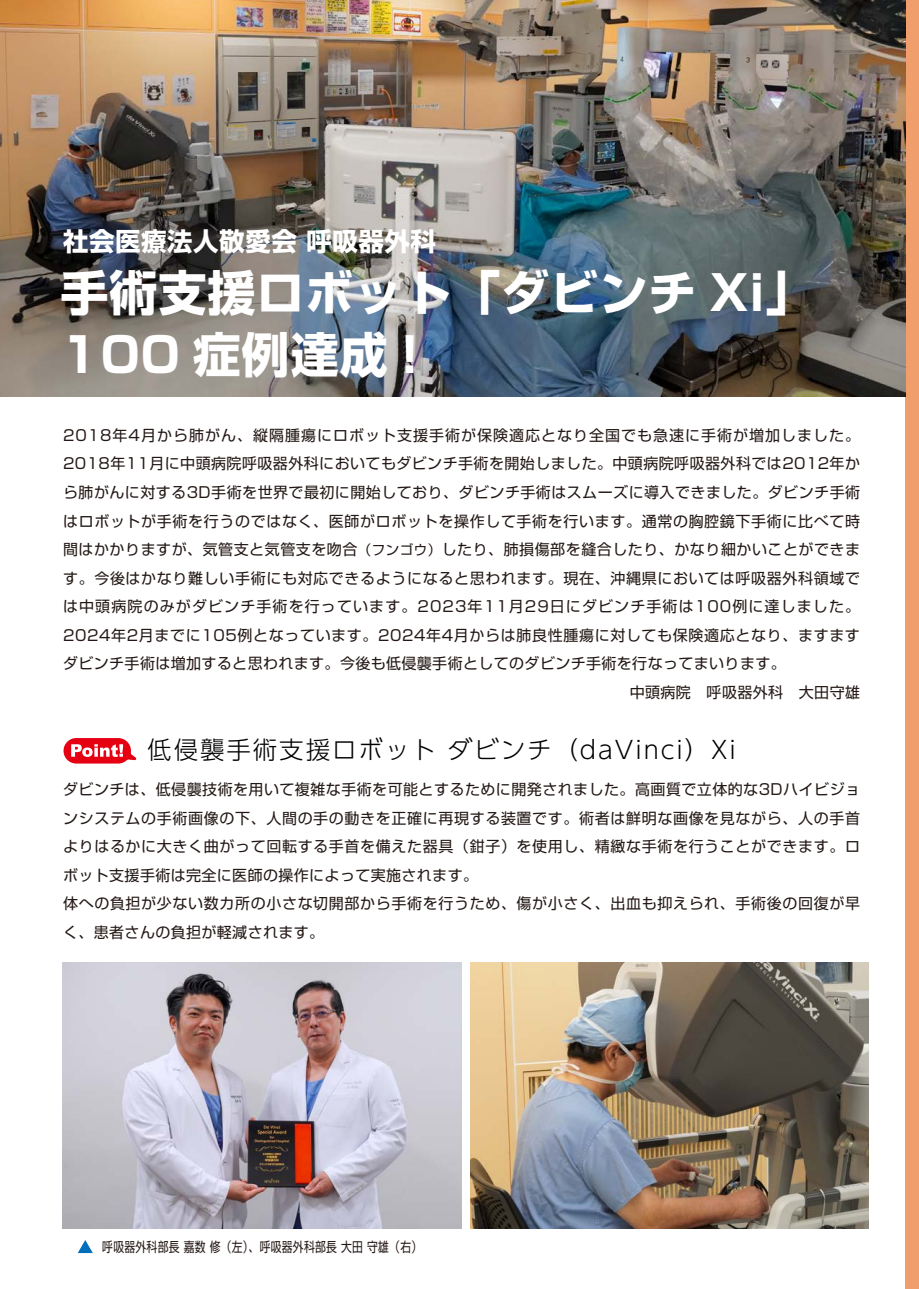
<style>
.page{position:relative;width:919px;height:1289px;background:#fff}
.page>*{position:absolute;margin:0;border:0;box-sizing:border-box;transform-origin:0 0}
.t1{font:700 48px/61.7px "Shin Go Pro";letter-spacing:.02em;color:#fff}
.t2{font:700 25.5px "Shin Go Pro";letter-spacing:.02em;color:#fff}
.t3{font:300 24.45px "UD Shin Go Pr 6 N";letter-spacing:.08em;color:#000}
.t4{font:15px/28.5px "Shin Go Pro";letter-spacing:.04em;color:#231815}
.t5{font:15px "Shin Go Pro";letter-spacing:.075em;color:#231815}
.t6{font:15px "Shin Go Pro";letter-spacing:.065em;color:#231815}
.t7{font:13.5px "Shin Go Pro";letter-spacing:.025em;color:#231815;scale:.8 1}
.s1{font-size:13.5px}
</style>
<div class="page">
<div style="left:905px;top:0;width:13px;height:1288px;background:#ef9e6c"></div>
<img style="left:0;top:0;width:905px;height:396px">
<svg style="left:63px;top:738px;width:74px;height:26px"></svg>
<img style="left:63px;top:962px;width:398px;height:265px">
<img style="left:470px;top:962px;width:398px;height:265px">
<svg style="left:78px;top:1240px;width:15px;height:12px"></svg>
<h2 class="t2" style="left:63px;top:221px;width:374px">社会医療法人敬愛会呼吸器外科</h2>
<h1 class="t1" style="left:61px;top:257px;width:754px">手術支援ロボット「ダビンチ Xi」<br>100 症例達成 !</h1>
<p class="t6" style="left:63px;top:423px;width:798px">2018年4月から肺がん、縦隔腫瘍にロボット支援手術が保険適応となり全国でも急速に手術が増加しました。</p>
<p class="t4" style="left:63px;top:447px;width:798px">2018年11月に中頭病院呼吸器外科においてもダビンチ手術を開始しました。中頭病院呼吸器外科では2012年か</p>
<p class="t4" style="left:63px;top:476px;width:798px">ら肺がんに対する3D手術を世界で最初に開始しており、ダビンチ手術はスムーズに導入できました。ダビンチ手術</p>
<p class="t4" style="left:63px;top:504px;width:798px">はロボットが手術を行うのではなく、医師がロボットを操作して手術を行います。通常の胸腔鏡下手術に比べて時</p>
<p class="t4" style="left:63px;top:533px;width:798px">間はかかりますが、気管支と気管支を吻合<span class="s1">（フンゴウ）</span>したり、肺損傷部を縫合したり、かなり細かいことができま</p>
<p class="t4" style="left:63px;top:561px;width:798px">す。今後はかなり難しい手術にも対応できるようになると思われます。現在、沖縄県においては呼吸器外科領域で</p>
<p class="t5" style="left:63px;top:594px;width:798px">は中頭病院のみがダビンチ手術を行っています。2023年11月29日にダビンチ手術は100例に達しました。</p>
<p class="t4" style="left:63px;top:618px;width:798px">2024年2月までに105例となっています。2024年4月からは肺良性腫瘍に対しても保険適応となり、ますます</p>
<p class="t4" style="left:63px;top:647px;width:724px">ダビンチ手術は増加すると思われます。今後も低侵襲手術としてのダビンチ手術を行なってまいります。</p>
<p class="t4" style="left:629px;top:675px;width:232px">中頭病院　呼吸器外科　大田守雄</p>
<h3 class="t3" style="left:147px;top:729px;width:590px">低侵襲手術支援ロボット ダビンチ（daVinci）Xi</h3>
<p class="t4" style="left:63px;top:773px;width:798px">ダビンチは、低侵襲技術を用いて複雑な手術を可能とするために開発されました。高画質で立体的な3Dハイビジョンシステムの手術画像の下、人間の手の動きを正確に再現する装置です。術者は鮮明な画像を見ながら、人の手首よりはるかに大きく曲がって回転する手首を備えた器具（鉗子）を使用し、精緻な手術を行うことができます。ロボット支援手術は完全に医師の操作によって実施されます。<br>体への負担が少ない数カ所の小さな切開部から手術を行うため、傷が小さく、出血も抑えられ、手術後の回復が早く、患者さんの負担が軽減されます。</p>
<p class="t7" style="left:102px;top:1235px;width:401px">呼吸器外科部長 嘉数 修（左）、呼吸器外科部長 大田 守雄（右）</p>
</div>
